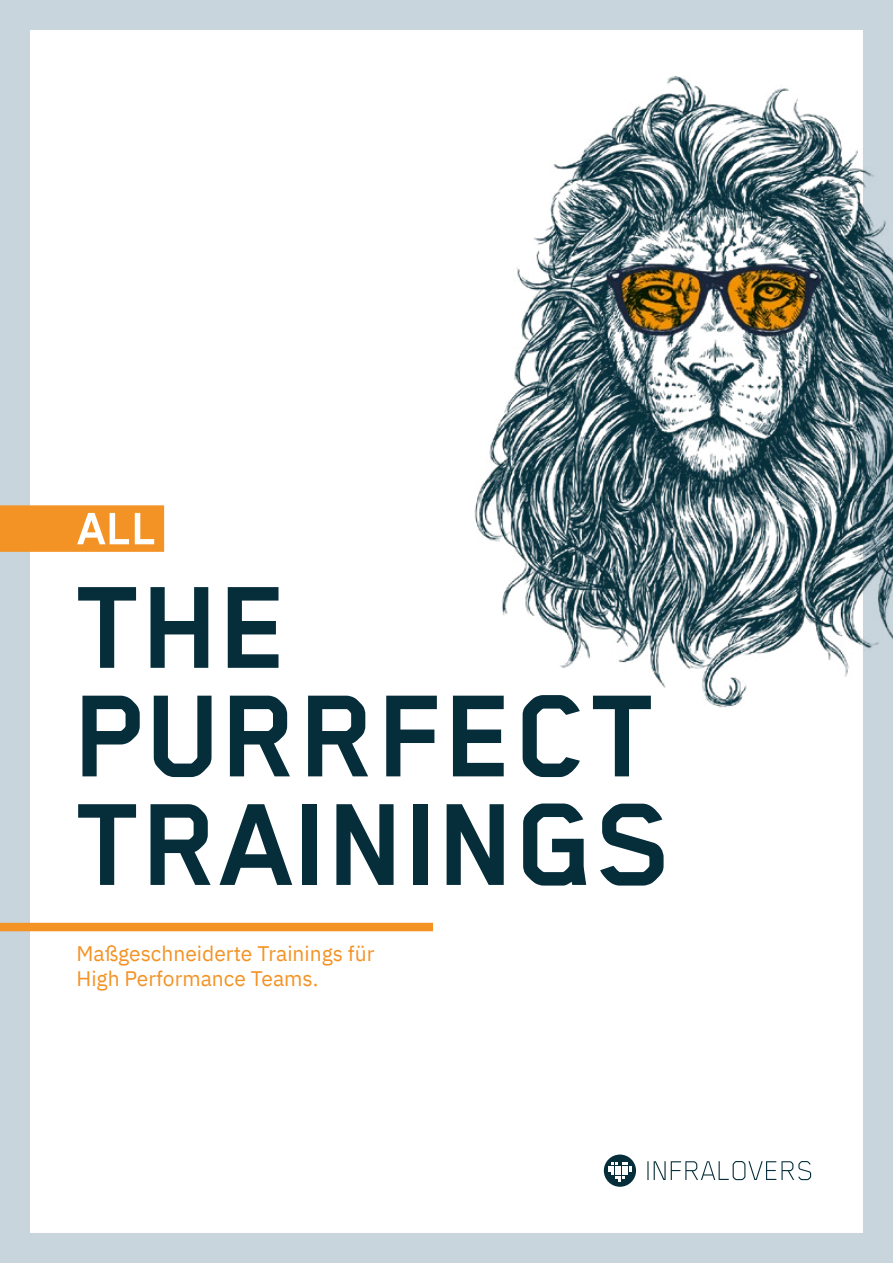
<style>
.page{position:relative;width:893px;height:1263px;background:#fff}
.page>*{position:absolute;margin:0;border:0;box-sizing:border-box;transform-origin:0 0}
.t1{font:700 135px/108.6px "Blender Pro";color:#062e3a}
.t2{font:700 52.5px "Blender Pro";color:#fff}
.t3{font:21px/25.2px "IBM Plex Sans";color:#f39325}
</style>
<div class="page">
<div style="left:0;top:0;width:893px;height:1263px;border:30px solid #c8d5dd"></div>
<div style="left:0;top:923px;width:433px;height:8px;background:#f39325"></div>
<div style="left:0;top:505px;width:164px;height:47px;background:#f39325"></div>
<img style="left:474px;top:48px;width:419px;height:673px">
<div style="left:604px;top:1154px;width:32px;height:33px;background:#062e3a;border-radius:50%"></div>
<svg style="left:647px;top:1161px;width:164px;height:19px"></svg>
<svg style="left:608px;top:1162px;width:24px;height:20px"></svg>
<h2 class="t2" style="left:78px;top:500px;width:81px">ALL</h2>
<h1 class="t1" style="left:77px;top:571px;width:600px">THE<br>PURRFECT<br>TRAININGS</h1>
<p class="t3" style="left:77px;top:939px;width:299px">Maßgeschneiderte Trainings für<br>High Performance Teams.</p>
</div>
